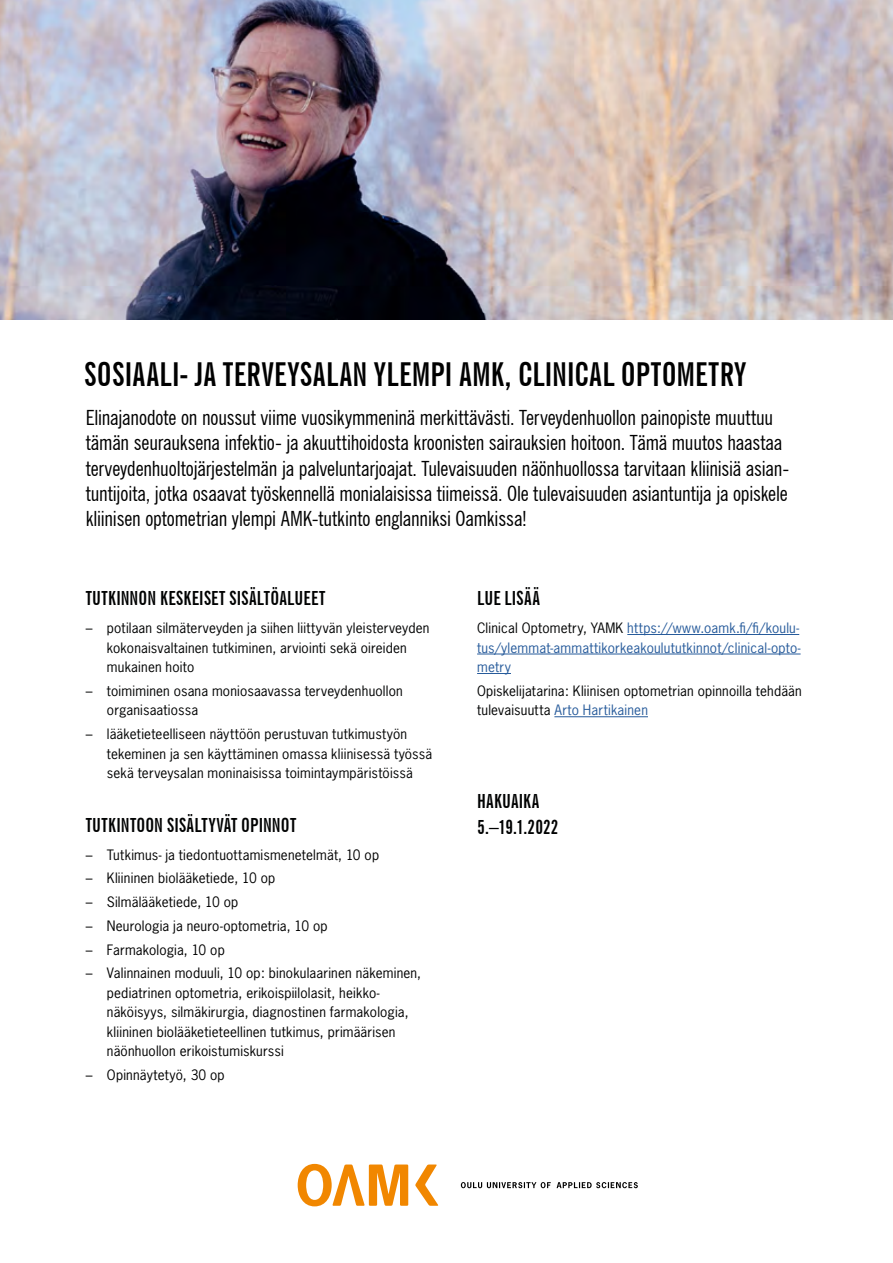
<style>
.page{position:relative;width:893px;height:1263px;background:#fff}
.page>*{position:absolute;margin:0;border:0;box-sizing:border-box;transform-origin:0 0}
.UUSI_otsikko{font:700 extra-condensed 33px "News Gothic BT";letter-spacing:.015em;color:#000}
.UUSI_ingressi{font:condensed 21px/25.2px "News Gothic BT";letter-spacing:-.01em;color:#000}
.UUSI_alaotsikko{font:700 extra-condensed 19.5px/25.5px "News Gothic BT";letter-spacing:.015em;color:#010202}
.UUSI_leipis{font:13.5px/19.5px "News Gothic";letter-spacing:.015em;color:#010202}
.UUSI_leipis-2{font:13.5px/19.5px "News Gothic";letter-spacing:.015em;color:#000}
.UUSI_leipis-3{font:13.5px/19.5px "News Gothic";letter-spacing:.015em;color:#275b9b;text-align:justify}
.s1{color:#010202}
.s2{color:#275b9b}
</style>
<div class="page">
<svg style="left:557px;top:1182px;width:81px;height:6px"></svg>
<svg style="left:461px;top:1182px;width:90px;height:6px"></svg>
<svg style="left:415px;top:1164px;width:24px;height:42px"></svg>
<svg style="left:298px;top:1164px;width:110px;height:42px"></svg>
<hr style="left:627px;top:634px;width:172px;height:1px;background:#275b9b">
<hr style="left:477px;top:654px;width:324px;height:1px;background:#275b9b">
<hr style="left:477px;top:673px;width:34px;height:1px;background:#275b9b">
<hr style="left:554px;top:716px;width:94px;height:1px;background:#275b9b">
<img style="left:0;top:0;width:893px;height:320px">
<h1 class="UUSI_otsikko" style="left:85px;top:355px;width:663px">SOSIAALI- JA TERVEYSALAN YLEMPI AMK, CLINICAL OPTOMETRY</h1>
<p class="UUSI_ingressi" style="left:86px;top:405px;width:705px">Elinajanodote on noussut viime vuosikymmeninä merkittävästi. Terveydenhuollon painopiste muuttuu tämän seurauksena infektio- ja akuuttihoidosta kroonisten sairauksien hoitoon. Tämä muutos haastaa terveydenhuoltojärjestelmän ja palveluntarjoajat. Tulevaisuuden näönhuollossa tarvitaan kliinisiä asian&shy;tuntijoita, jotka osaavat työskennellä monialaisissa tiimeissä. Ole tulevaisuuden asiantuntija ja opiskele kliinisen optometrian ylempi AMK-tutkinto englanniksi Oamkissa!</p>
<h2 class="UUSI_alaotsikko" style="left:86px;top:585px;width:241px">TUTKINNON KESKEISET SISÄLTÖALUEET</h2>
<p class="UUSI_leipis" style="left:107px;top:618px;width:324px;text-indent:-21px">– potilaan silmäterveyden ja siihen liittyvän yleisterveyden kokonaisvaltainen tutkiminen, arviointi sekä oireiden mukainen hoito</p>
<p class="UUSI_leipis" style="left:107px;top:681px;width:297px;text-indent:-21px">– toimiminen osana moniosaavassa terveydenhuollon organisaatiossa</p>
<p class="UUSI_leipis" style="left:107px;top:724px;width:327px;text-indent:-21px">– lääketieteelliseen näyttöön perustuvan tutkimustyön tekeminen ja sen käyttäminen omassa kliinisessä työssä sekä terveysalan moninaisissa toimintaympäristöissä</p>
<h2 class="UUSI_alaotsikko" style="left:86px;top:812px;width:212px">TUTKINTOON SISÄLTYVÄT OPINNOT</h2>
<p class="UUSI_leipis-2" style="left:86px;top:845px;width:295px">– Tutkimus- ja tiedontuottamismenetelmät, 10 op</p>
<p class="UUSI_leipis-2" style="left:86px;top:868px;width:191px">– Kliininen biolääketiede, 10 op</p>
<p class="UUSI_leipis-2" style="left:86px;top:892px;width:154px">– Silmälääketiede, 10 op</p>
<p class="UUSI_leipis-2" style="left:86px;top:916px;width:243px">– Neurologia ja neuro-optometria, 10 op</p>
<p class="UUSI_leipis-2" style="left:86px;top:940px;width:141px">– Farmakologia, 10 op</p>
<p class="UUSI_leipis-2" style="left:107px;top:963px;width:316px;text-indent:-21px">– Valinnainen moduuli, 10 op: binokulaarinen näkeminen, pediatrinen optometria, erikoispiilolasit, heikko&shy;näköisyys, silmäkirurgia, diagnostinen farmakologia, kliininen biolääketieteellinen tutkimus, primäärisen näönhuollon erikoistumiskurssi</p>
<p class="UUSI_leipis-2" style="left:86px;top:1065px;width:141px">– Opinnäytetyö, 30 op</p>
<h2 class="UUSI_alaotsikko" style="left:477px;top:585px;width:64px">LUE LISÄÄ</h2>
<p class="UUSI_leipis-3" style="left:477px;top:618px;width:325px"><span class="s1">Clinical Optometry, YAMK</span> https://www.oamk.fi/fi/koulu&shy;tus/ylemmat-ammattikorkeakoulututkinnot/clinical-opto&shy;metry</p>
<p class="UUSI_leipis" style="left:477px;top:681px;width:326px">Opiskelijatarina: Kliinisen optometrian opinnoilla tehdään tulevaisuutta <span class="s2">Arto Hartikainen</span></p>
<h2 class="UUSI_alaotsikko" style="left:477px;top:788px;width:83px">HAKUAIKA<br>5.–19.1.2022</h2>
</div>
